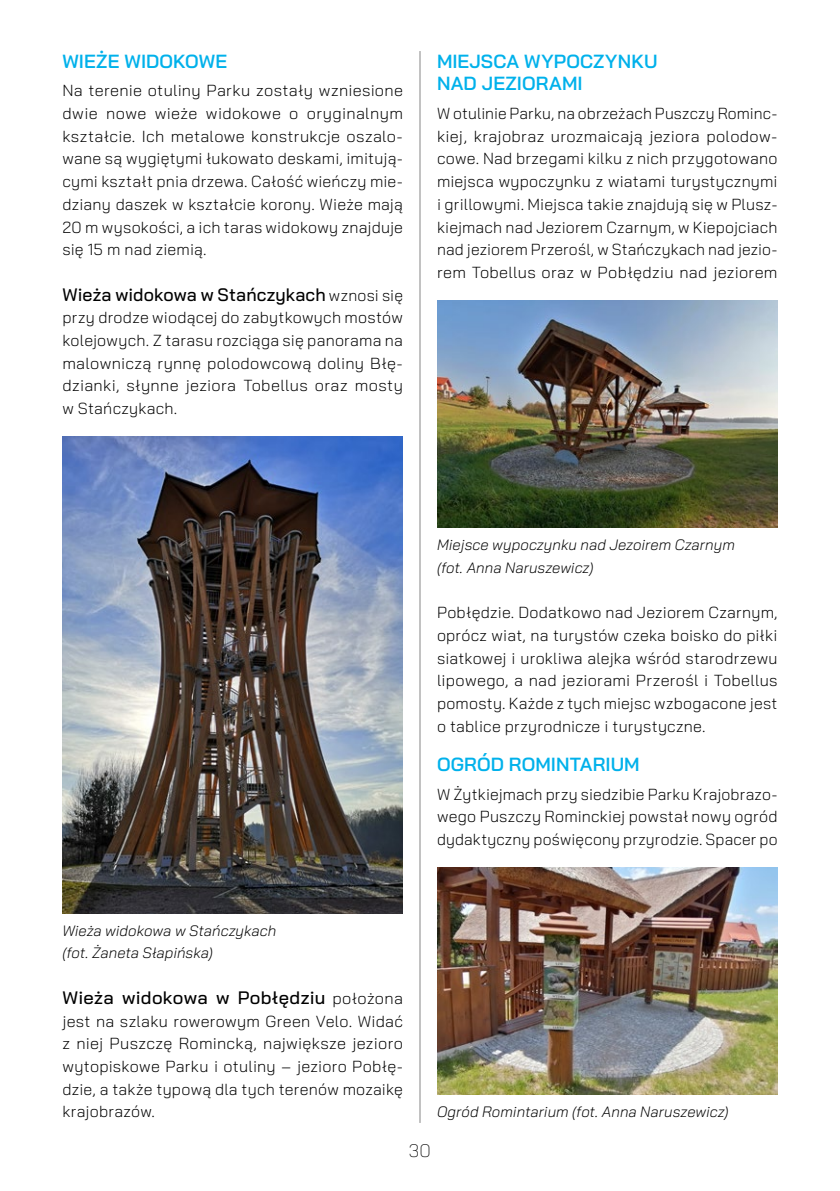
<style>
.page{position:relative;width:840px;height:1191px;background:#fff}
.page>*{position:absolute;margin:0;border:0;box-sizing:border-box;transform-origin:0 0}
.t1{font:600 19px/22.6px "Bai Jamjuree";letter-spacing:.005em;color:#00b1eb}
.t2{font:500 18px "Bai Jamjuree";letter-spacing:.01em;color:#000}
.t3{font:200 18px "Bai Jamjuree";color:#000}
.t4{font:300 16px/22.6px "Bai Jamjuree";letter-spacing:.015em;color:#000;text-align:justify}
.t5{font:italic 300 15px/22.6px "Bai Jamjuree";color:#000}
.s1{font-weight:300;font-size:16px}
</style>
<div class="page">
<hr style="left:419px;top:51px;width:1px;height:1072px;background:#878787">
<img style="left:62px;top:437px;width:341px;height:476px">
<img style="left:437px;top:300px;width:340px;height:227px">
<img style="left:437px;top:867px;width:340px;height:227px">
<p class="t1" style="left:62px;top:50px;width:166px">WIEŻE WIDOKOWE</p>
<p class="t4" style="left:62px;top:79px;width:342px">Na terenie otuliny Parku zostały wzniesione dwie nowe wieże widokowe o oryginalnym kształcie. Ich metalowe konstrukcje oszalo&shy;wane są wygiętymi łukowato deskami, imitują&shy;cymi kształt pnia drzewa. Całość wieńczy mie&shy;dziany daszek w kształcie korony. Wieże mają 20 m wysokości, a ich taras widokowy znajduje się 15 m nad ziemią.</p>
<p class="t2" style="left:62px;top:284px;width:342px">Wieża widokowa w Stańczykach <span class="s1">wznosi się</span></p>
<p class="t4" style="left:62px;top:306px;width:342px">przy drodze wiodącej do zabytkowych mostów kolejowych. Z tarasu rozciąga się panorama na malowniczą rynnę polodowcową doliny Błę&shy;dzianki, słynne jeziora Tobellus oraz mosty w Stańczykach.</p>
<p class="t1" style="left:437px;top:50px;width:222px">MIEJSCA WYPOCZYNKU<br>NAD JEZIORAMI</p>
<p class="t4" style="left:437px;top:102px;width:342px">W otulinie Parku, na obrzeżach Puszczy Rominc&shy;kiej, krajobraz urozmaicają jeziora polodow&shy;cowe. Nad brzegami kilku z nich przygotowano miejsca wypoczynku z wiatami turystycznymi i grillowymi. Miejsca takie znajdują się w Plusz&shy;kiejmach nad Jeziorem Czarnym, w Kiepojciach nad jeziorem Przerośl, w Stańczykach nad jezio&shy;rem Tobellus oraz w Pobłędziu nad jeziorem</p>
<p class="t5" style="left:62px;top:919px;width:215px">Wieża widokowa w Stańczykach (fot. Żaneta Słapińska)</p>
<p class="t2" style="left:62px;top:987px;width:342px">Wieża widokowa w Pobłędziu <span class="s1">położona</span></p>
<p class="t4" style="left:62px;top:1009px;width:342px">jest na szlaku rowerowym Green Velo. Widać z niej Puszczę Romincką, największe jezioro wytopiskowe Parku i otuliny – jezioro Pobłę&shy;dzie, a także typową dla tych terenów mozaikę krajobrazów.</p>
<p class="t5" style="left:437px;top:533px;width:299px">Miejsce wypoczynku nad Jezoirem Czarnym (fot. Anna Naruszewicz)</p>
<p class="t4" style="left:437px;top:601px;width:342px">Pobłędzie. Dodatkowo nad Jeziorem Czarnym, oprócz wiat, na turystów czeka boisko do piłki siatkowej i urokliwa alejka wśród starodrzewu lipowego, a nad jeziorami Przerośl i Tobellus pomosty. Każde z tych miejsc wzbogacone jest o tablice przyrodnicze i turystyczne.</p>
<p class="t1" style="left:437px;top:753px;width:204px">OGRÓD ROMINTARIUM</p>
<p class="t4" style="left:437px;top:782px;width:342px">W Żytkiejmach przy siedzibie Parku Krajobrazo&shy;wego Puszczy Rominckiej powstał nowy ogród dydaktyczny poświęcony przyrodzie. Spacer po</p>
<p class="t5" style="left:437px;top:1100px;width:293px">Ogród Romintarium (fot. Anna Naruszewicz)</p>
<p class="t3" style="left:408px;top:1136px;width:24px">30</p>
</div>
